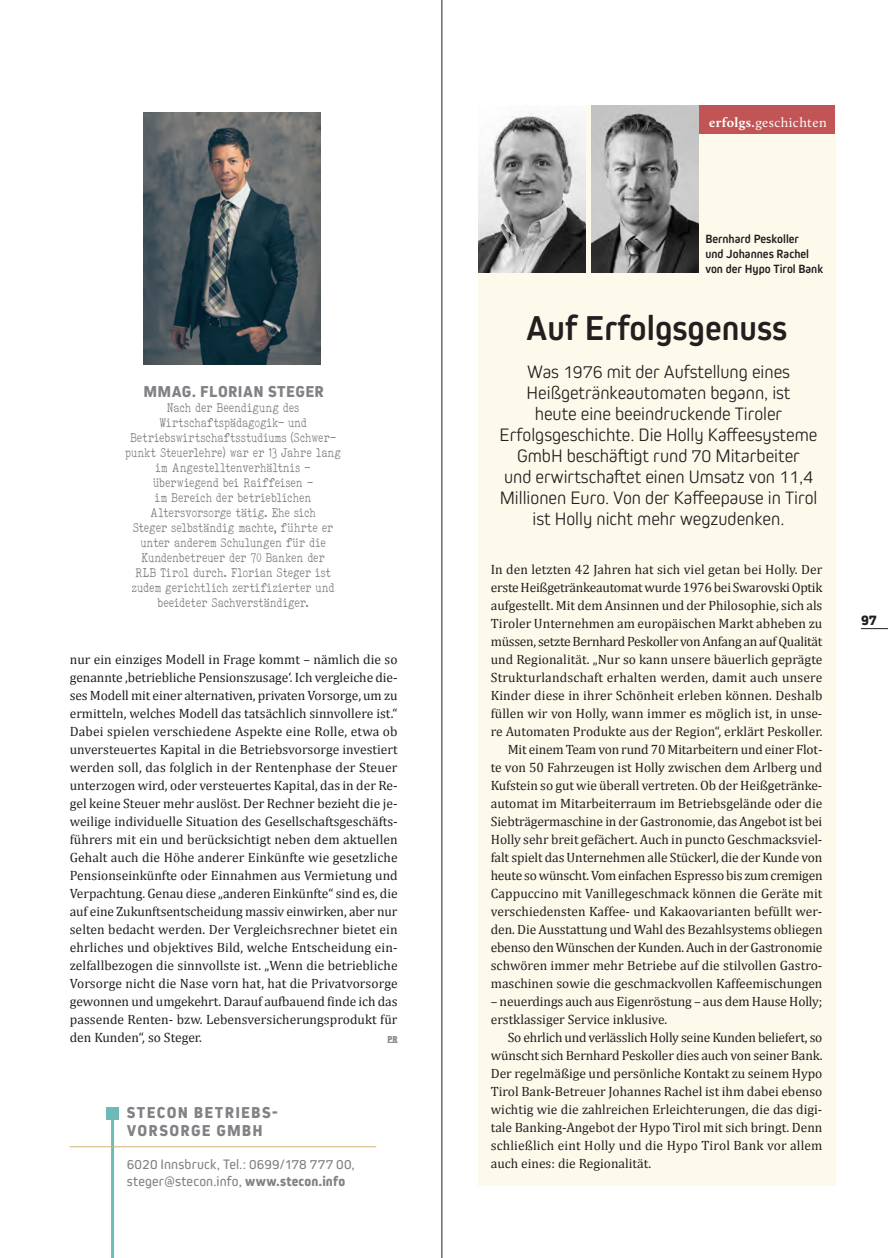
<style>
.page{position:relative;width:888px;height:1258px;background:#fff}
.page>*{position:absolute;margin:0;border:0;box-sizing:border-box;transform-origin:0 0}
.t1{font:700 36px "Kiro";color:#231f20}
.t2{font:300 18.75px/21px "Kiro";color:#231f20;text-align:center}
.t3{font:800 16.5px/18px "Kiro";letter-spacing:.07em;color:#808285}
.t4{font:800 16.5px "Kiro";letter-spacing:.025em;color:#808285}
.t5{font:800 15px "Kiro";color:#231f20}
.t6{font:14.25px/16.5px "Kiro";letter-spacing:.015em;color:#808285}
.t7{font:13.5px/18px "Cambria";color:#231f20;text-align:justify}
.t8{font:13.5px "Calluna";letter-spacing:.03em;color:#fff}
.t9{font:12.75px/15px "ELEGANTTYPEWRITER";letter-spacing:.005em;color:#808285;text-align:center}
.t10{font:700 12.45px/15px "Kiro";color:#231f20}
.t11{font:800 9px "Kiro";color:#808285}
.s1{font-weight:800}
.s2{font-weight:700}
</style>
<div class="page">
<svg style="left:861px;top:628px;width:27px;height:1px"></svg>
<hr style="left:111px;top:1113px;width:3px;height:145px;background:#6ebab7">
<div style="left:107px;top:1107px;width:12px;height:12px;background:#6ebab7"></div>
<hr style="left:70px;top:1146px;width:306px;height:1px;background:#cfb671">
<hr style="left:442px;top:0;width:1px;height:1258px;background:#231f20">
<img style="left:143px;top:113px;width:178px;height:252px">
<div style="left:478px;top:105px;width:357px;height:1080px;background:#fefaeb"></div>
<div style="left:657px;top:105px;width:178px;height:29px;background:#c15555"></div>
<img style="left:478px;top:105px;width:107px;height:168px">
<img style="left:591px;top:105px;width:107px;height:168px">
<p class="t4" style="left:143px;top:381px;width:182px">MMAG. FLORIAN STEGER</p>
<p class="t9" style="left:126px;top:400px;width:217px">Nach der Beendigung des<br>Wirtschaftspädagogik- und<br>Betriebswirtschaftsstudiums (Schwer&shy;punkt Steuerlehre) war er 13 Jahre lang im Angestelltenverhältnis – überwiegend bei Raiffeisen –<br>im Bereich der betrieblichen<br>Altersvorsorge tätig. Ehe sich<br>Steger selbständig machte, führte er unter anderem Schulungen für die<br>Kundenbetreuer der 70 Banken der<br>RLB Tirol durch. Florian Steger ist zudem gerichtlich zertifizierter und beeideter Sachverständiger.</p>
<p class="t7" style="left:70px;top:650px;width:329px">nur ein einziges Modell in Frage kommt – nämlich die so genannte ‚betriebliche Pensionszusage‘. Ich vergleiche die&shy;ses Modell mit einer alternativen, privaten Vorsorge, um zu ermitteln, welches Modell das tatsächlich sinnvollere ist.“ Dabei spielen verschiedene Aspekte eine Rolle, etwa ob unversteuertes Kapital in die Betriebsvorsorge investiert werden soll, das folglich in der Rentenphase der Steuer unterzogen wird, oder versteuertes Kapital, das in der Re&shy;gel keine Steuer mehr auslöst. Der Rechner bezieht die je&shy;weilige individuelle Situation des Gesellschaftsgeschäfts&shy;führers mit ein und berücksichtigt neben dem aktuellen Gehalt auch die Höhe anderer Einkünfte wie gesetzliche Pensionseinkünfte oder Einnahmen aus Vermietung und Verpachtung. Genau diese „anderen Einkünfte“ sind es, die auf eine Zukunftsentscheidung massiv einwirken, aber nur selten bedacht werden. Der Vergleichsrechner bietet ein ehrliches und objektives Bild, welche Entscheidung ein&shy;zelfallbezogen die sinnvollste ist. „Wenn die betriebliche Vorsorge nicht die Nase vorn hat, hat die Privatvorsorge gewonnen und umgekehrt. Darauf aufbauend finde ich das passende Renten- bzw. Lebensversicherungsprodukt für den Kunden“, so Steger.</p>
<p class="t11" style="left:387px;top:1033px;width:12px">PR</p>
<p class="t3" style="left:127px;top:1104px;width:152px">STECON BETRIEBS-<br>VORSORGE GMBH</p>
<p class="t6" style="left:127px;top:1156px;width:230px">6020 Innsbruck, Tel.: 0699/178 777 00, steger@stecon.info, <span class="s1">www.stecon.info</span></p>
<p class="t8" style="left:709px;top:114px;width:119px"><span class="s2">erfolgs.</span>geschichten</p>
<p class="t10" style="left:705px;top:231px;width:119px">Bernhard Peskoller<br>und Johannes Rachel von der Hypo Tirol Bank</p>
<h1 class="t1" style="left:526px;top:307px;width:262px">Auf Erfolgsgenuss</h1>
<p class="t2" style="left:500px;top:361px;width:319px">Was 1976 mit der Aufstellung eines Heißgetränkeautomaten begann, ist<br>heute eine beeindruckende Tiroler Erfolgsgeschichte. Die Holly Kaffeesysteme GmbH beschäftigt rund 70 Mitarbeiter<br>und erwirtschaftet einen Umsatz von 11,4<br>Millionen Euro. Von der Kaffeepause in Tirol ist Holly nicht mehr wegzudenken.</p>
<p class="t7" style="left:491px;top:560px;width:333px;text-align:right">In den letzten 42 Jahren hat sich viel getan bei Holly. Der erste Heißgetränkeautomat wurde 1976 bei Swarovski Optik aufgestellt. Mit dem Ansinnen und der Philosophie, sich als Tiroler Unternehmen am europäischen Markt abheben zu müssen, setzte Bernhard Peskoller von Anfang an auf Qualität und Regionalität. „Nur so kann unsere bäuerlich geprägte Strukturlandschaft erhalten werden, damit auch unsere Kinder diese in ihrer Schönheit erleben können. Deshalb füllen wir von Holly, wann immer es möglich ist, in unse&shy;re Automaten Produkte aus der Region“, erklärt Peskoller.<br>Mit einem Team von rund 70 Mitarbeitern und einer Flot-<br>te von 50 Fahrzeugen ist Holly zwischen dem Arlberg und Kufstein so gut wie überall vertreten. Ob der Heißgetränke&shy;automat im Mitarbeiterraum im Betriebsgelände oder die Siebträgermaschine in der Gastronomie, das Angebot ist bei Holly sehr breit gefächert. Auch in puncto Geschmacksviel&shy;falt spielt das Unternehmen alle Stückerl, die der Kunde von heute so wünscht. Vom einfachen Espresso bis zum cremigen Cappuccino mit Vanillegeschmack können die Geräte mit verschiedensten Kaffee- und Kakaovarianten befüllt wer&shy;den. Die Ausstattung und Wahl des Bezahlsystems obliegen ebenso den Wünschen der Kunden. Auch in der Gastronomie schwören immer mehr Betriebe auf die stilvollen Gastro&shy;maschinen sowie die geschmackvollen Kaffeemischungen</p>
<p class="t7" style="left:491px;top:991px;width:333px">– neuerdings auch aus Eigenröstung – aus dem Hause Holly; erstklassiger Service inklusive.</p>
<p class="t7" style="left:491px;top:1027px;width:333px;text-indent:17px">So ehrlich und verlässlich Holly seine Kunden beliefert, so wünscht sich Bernhard Peskoller dies auch von seiner Bank.<br>Der regelmäßige und persönliche Kontakt zu seinem Hypo Tirol Bank-Betreuer Johannes Rachel ist ihm dabei ebenso wichtig wie die zahlreichen Erleichterungen, die das digi&shy;tale Banking-Angebot der Hypo Tirol mit sich bringt. Denn schließlich eint Holly und die Hypo Tirol Bank vor allem auch eines: die Regionalität.</p>
<p class="t5" style="left:861px;top:612px;width:17px">97</p>
</div>
